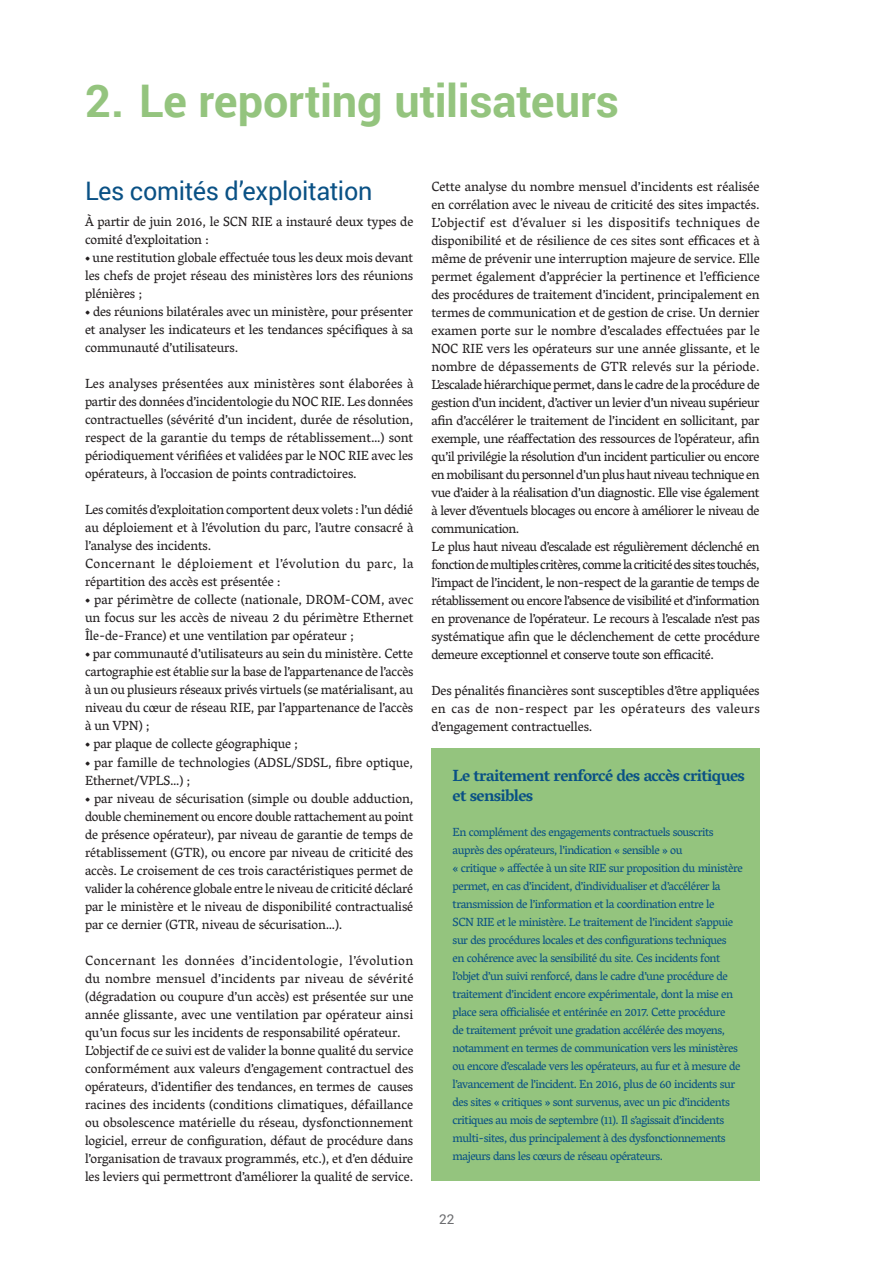
<style>
.page{position:relative;width:893px;height:1263px;background:#fff}
.page>*{position:absolute;margin:0;border:0;box-sizing:border-box;transform-origin:0 0}
.t1{font:700 45px "Roboto";letter-spacing:-.005em;color:#94c47e}
.t2{font:25.5px "Roboto";letter-spacing:-.015em;color:#0a5185}
.t3{font:700 16.5px/19.5px "Vesper Libre";letter-spacing:-.04em;color:#0a5185}
.t4{font:13.5px/18px "Vesper Libre";letter-spacing:-.01em;color:#231f20;text-align:justify}
.t5{font:13.5px/18px "Vesper Libre";letter-spacing:-.03em;color:#231f20}
.t6{font:13.5px "Roboto";color:#6c6d70}
.t7{font:12px/18px "Vesper Libre";letter-spacing:-.04em;color:#0a5185}
.s1{font-weight:700}
</style>
<div class="page">
<div style="left:431px;top:749px;width:329px;height:432px;background:#94c47e"></div>
<h1 class="t1" style="left:85px;top:69px;width:535px">2. Le reporting utilisateurs</h1>
<h2 class="t2" style="left:85px;top:173px;width:289px">Les comités d’exploitation</h2>
<p class="t4" style="left:85px;top:213px;width:330px">À partir de juin 2016, le SCN RIE a instauré deux types de comité d’exploitation :</p>
<p class="t4" style="left:85px;top:249px;width:330px"><span class="s1">•</span> une restitution globale effectuée tous les deux mois devant les chefs de projet réseau des ministères lors des réunions plénières ;</p>
<p class="t4" style="left:85px;top:303px;width:330px"><span class="s1">•</span> des réunions bilatérales avec un ministère, pour présenter et analyser les indicateurs et les tendances spécifiques à sa communauté d’utilisateurs.</p>
<p class="t4" style="left:85px;top:375px;width:330px">Les analyses présentées aux ministères sont élaborées à partir des données d’incidentologie du NOC RIE. Les données contractuelles (sévérité d’un incident, durée de résolution, respect de la garantie du temps de rétablissement…) sont périodiquement vérifiées et validées par le NOC RIE avec les opérateurs, à l’occasion de points contradictoires.</p>
<p class="t4" style="left:85px;top:501px;width:330px;text-align:left">Les comités d’exploitation comportent deux volets : l’un dédié au déploiement et à l’évolution du parc, l’autre consacré à l’analyse des incidents.<br>Concernant le déploiement et l’évolution du parc, la répartition des accès est présentée :</p>
<p class="t4" style="left:85px;top:591px;width:330px"><span class="s1">•</span> par périmètre de collecte (nationale, DROM-COM, avec un focus sur les accès de niveau 2 du périmètre Ethernet Île-de-France) et une ventilation par opérateur ;</p>
<p class="t4" style="left:85px;top:645px;width:330px"><span class="s1">•</span> par communauté d’utilisateurs au sein du ministère. Cette cartographie est établie sur la base de l’appartenance de l’accès à un ou plusieurs réseaux privés virtuels (se matérialisant, au niveau du cœur de réseau RIE, par l’appartenance de l’accès à un VPN) ;</p>
<p class="t4" style="left:85px;top:735px;width:214px"><span class="s1">•</span> par plaque de collecte géographique ;</p>
<p class="t4" style="left:85px;top:753px;width:330px"><span class="s1">•</span> par famille de technologies (ADSL/SDSL, fibre optique,<br>Ethernet/VPLS…) ;</p>
<p class="t4" style="left:85px;top:789px;width:330px"><span class="s1">•</span> par niveau de sécurisation (simple ou double adduction, double cheminement ou encore double rattachement au point de présence opérateur), par niveau de garantie de temps de rétablissement (GTR), ou encore par niveau de criticité des accès. Le croisement de ces trois caractéristiques permet de valider la cohérence globale entre le niveau de criticité déclaré par le ministère et le niveau de disponibilité contractualisé par ce dernier (GTR, niveau de sécurisation…).</p>
<p class="t4" style="left:85px;top:951px;width:330px;text-align:left">Concernant les données d’incidentologie, l’évolution du nombre mensuel d’incidents par niveau de sévérité (dégradation ou coupure d’un accès) est présentée sur une année glissante, avec une ventilation par opérateur ainsi qu’un focus sur les incidents de responsabilité opérateur.<br>L’objectif de ce suivi est de valider la bonne qualité du service conformément aux valeurs d’engagement contractuel des opérateurs, d’identifier des tendances, en termes de causes racines des incidents (conditions climatiques, défaillance ou obsolescence matérielle du réseau, dysfonctionnement logiciel, erreur de configuration, défaut de procédure dans l’organisation de travaux programmés, etc.), et d’en déduire les leviers qui permettront d’améliorer la qualité de service.</p>
<p class="t5" style="left:431px;top:177px;width:330px">Cette analyse du nombre mensuel d’incidents est réalisée en corrélation avec le niveau de criticité des sites impactés.<br>L’objectif est d’évaluer si les dispositifs techniques de disponibilité et de résilience de ces sites sont efficaces et à même de prévenir une interruption majeure de service. Elle permet également d’apprécier la pertinence et l’efficience des procédures de traitement d’incident, principalement en termes de communication et de gestion de crise. Un dernier examen porte sur le nombre d’escalades effectuées par le NOC RIE vers les opérateurs sur une année glissante, et le nombre de dépassements de GTR relevés sur la période.<br>L’escalade hiérarchique permet, dans le cadre de la procédure de gestion d’un incident, d’activer un levier d’un niveau supérieur afin d’accélérer le traitement de l’incident en sollicitant, par exemple, une réaffectation des ressources de l’opérateur, afin qu’il privilégie la résolution d’un incident particulier ou encore en mobilisant du personnel d’un plus haut niveau technique en vue d’aider à la réalisation d’un diagnostic. Elle vise également à lever d’éventuels blocages ou encore à améliorer le niveau de communication.<br>Le plus haut niveau d’escalade est régulièrement déclenché en fonction de multiples critères, comme la criticité des sites touchés, l’impact de l’incident, le non-respect de la garantie de temps de rétablissement ou encore l’absence de visibilité et d’information en provenance de l’opérateur. Le recours à l’escalade n’est pas systématique afin que le déclenchement de cette procédure demeure exceptionnel et conserve toute son efficacité.</p>
<p class="t4" style="left:431px;top:681px;width:330px">Des pénalités financières sont susceptibles d’être appliquées en cas de non-respect par les opérateurs des valeurs d’engagement contractuelles.</p>
<p class="t3" style="left:453px;top:766px;width:294px">Le traitement renforcé des accès critiques et sensibles</p>
<p class="t7" style="left:453px;top:822px;width:292px">En complément des engagements contractuels souscrits auprès des opérateurs, l’indication « sensible » ou<br>« critique » affectée à un site RIE sur proposition du ministère permet, en cas d’incident, d’individualiser et d’accélérer la transmission de l’information et la coordination entre le<br>SCN RIE et le ministère. Le traitement de l’incident s’appuie sur des procédures locales et des configurations techniques<br>en cohérence avec la sensibilité du site. Ces incidents font l’objet d’un suivi renforcé, dans le cadre d’une procédure de traitement d’incident encore expérimentale, dont la mise en place sera officialisée et entérinée en 2017. Cette procédure<br>de traitement prévoit une gradation accélérée des moyens, notamment en termes de communication vers les ministères ou encore d’escalade vers les opérateurs, au fur et à mesure de l’avancement de l’incident. En 2016, plus de 60 incidents sur des sites « critiques » sont survenus, avec un pic d’incidents critiques au mois de septembre (11). Il s’agissait d’incidents multi-sites, dus principalement à des dysfonctionnements majeurs dans les cœurs de réseau opérateurs.</p>
<p class="t6" style="left:439px;top:1210px;width:17px">22</p>
</div>
